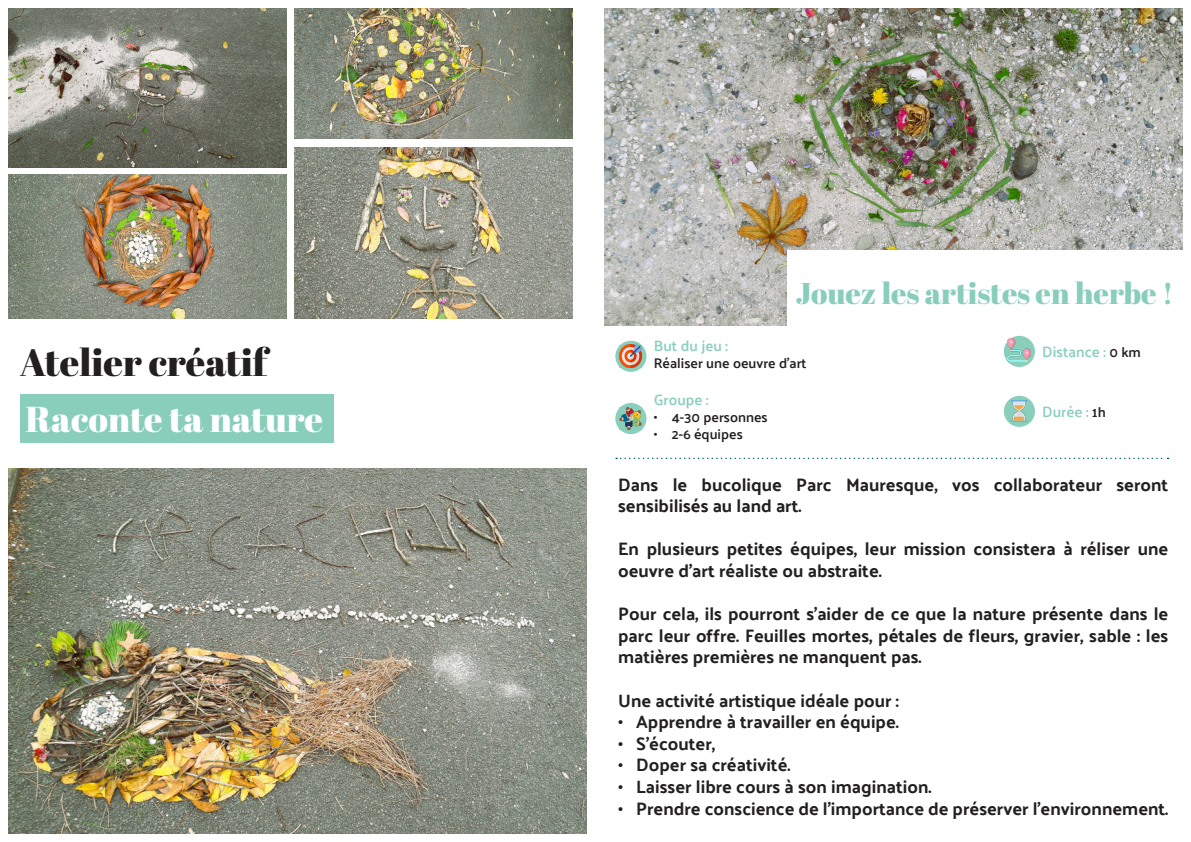
<style>
.page{position:relative;width:1191px;height:842px;background:#fff}
.page>*{position:absolute;margin:0;border:0;box-sizing:border-box;transform-origin:0 0}
.t1{font:38px "Abril Fatface";color:#231f20}
.t2{font:36px "Abril Fatface";color:#fff}
.t3{font:30px "Abril Fatface";color:#88ceba}
.t4{font:700 18px/21.6px "Palanquin";color:#231f20}
.t5{font:600 15px "Palanquin";color:#8acfbc}
.t6{font:600 14px "Palanquin";color:#231f20}
.s1{font-size:14px;color:#231f20}
</style>
<div class="page">
<img style="left:9px;top:9px;width:277px;height:158px">
<img style="left:9px;top:174px;width:277px;height:145px">
<img style="left:295px;top:147px;width:278px;height:172px">
<img style="left:295px;top:9px;width:278px;height:130px">
<div style="left:20px;top:394px;width:313px;height:49px;background:#88ceba"></div>
<img style="left:9px;top:468px;width:578px;height:365px">
<img style="left:604px;top:9px;width:578px;height:317px">
<div style="left:787px;top:250px;width:395px;height:76px;background:#fff"></div>
<div style="left:1003px;top:396px;width:32px;height:31px;background:#8acfbc;border-radius:50%"></div>
<img style="left:1007px;top:400px;width:21px;height:22px">
<svg style="left:1003px;top:336px;width:32px;height:31px"></svg>
<img style="left:1007px;top:339px;width:23px;height:22px">
<div style="left:615px;top:403px;width:31px;height:31px;background:#8acfbc;border-radius:50%"></div>
<img style="left:619px;top:407px;width:22px;height:23px">
<svg style="left:615px;top:341px;width:31px;height:31px"></svg>
<img style="left:619px;top:345px;width:22px;height:23px">
<svg style="left:616px;top:458px;width:552px;height:1px"></svg>
<p class="t1" style="left:20px;top:336px;width:249px">Atelier créatif</p>
<p class="t2" style="left:26px;top:394px;width:299px">Raconte ta nature</p>
<p class="t3" style="left:796px;top:272px;width:379px">Jouez les artistes en herbe !</p>
<p class="t5" style="left:654px;top:337px;width:76px">But du jeu :</p>
<p class="t6" style="left:654px;top:355px;width:154px">Réaliser une oeuvre d’art</p>
<p class="t5" style="left:654px;top:391px;width:56px">Groupe :</p>
<p class="t6" style="left:654px;top:409px;width:115px">• 4-30 personnes</p>
<p class="t6" style="left:654px;top:426px;width:91px">• 2-6 équipes</p>
<p class="t5" style="left:1042px;top:343px;width:100px">Distance : <span class="s1">0 km</span></p>
<p class="t5" style="left:1042px;top:403px;width:65px">Durée : <span class="s1">1h</span></p>
<p class="t4" style="left:618px;top:474px;width:551px">Dans le bucolique Parc Mauresque, vos collaborateur seront sensibilisés au land art.</p>
<p class="t4" style="left:618px;top:538px;width:551px">En plusieurs petites équipes, leur mission consistera à réliser une oeuvre d’art réaliste ou abstraite.</p>
<p class="t4" style="left:618px;top:603px;width:551px;text-align:justify">Pour cela, ils pourront s’aider de ce que la nature présente dans le parc leur offre. Feuilles mortes, pétales de fleurs, gravier, sable : les matières premières ne manquent pas.</p>
<p class="t4" style="left:618px;top:690px;width:282px">Une activité artistique idéale pour :</p>
<p class="t4" style="left:618px;top:711px;width:282px">• Apprendre à travailler en équipe.</p>
<p class="t4" style="left:618px;top:733px;width:98px">• S’écouter,</p>
<p class="t4" style="left:618px;top:754px;width:174px">• Doper sa créativité.</p>
<p class="t4" style="left:618px;top:776px;width:315px">• Laisser libre cours à son imagination.</p>
<p class="t4" style="left:618px;top:798px;width:551px">• Prendre conscience de l’importance de préserver l’environnement.</p>
</div>
